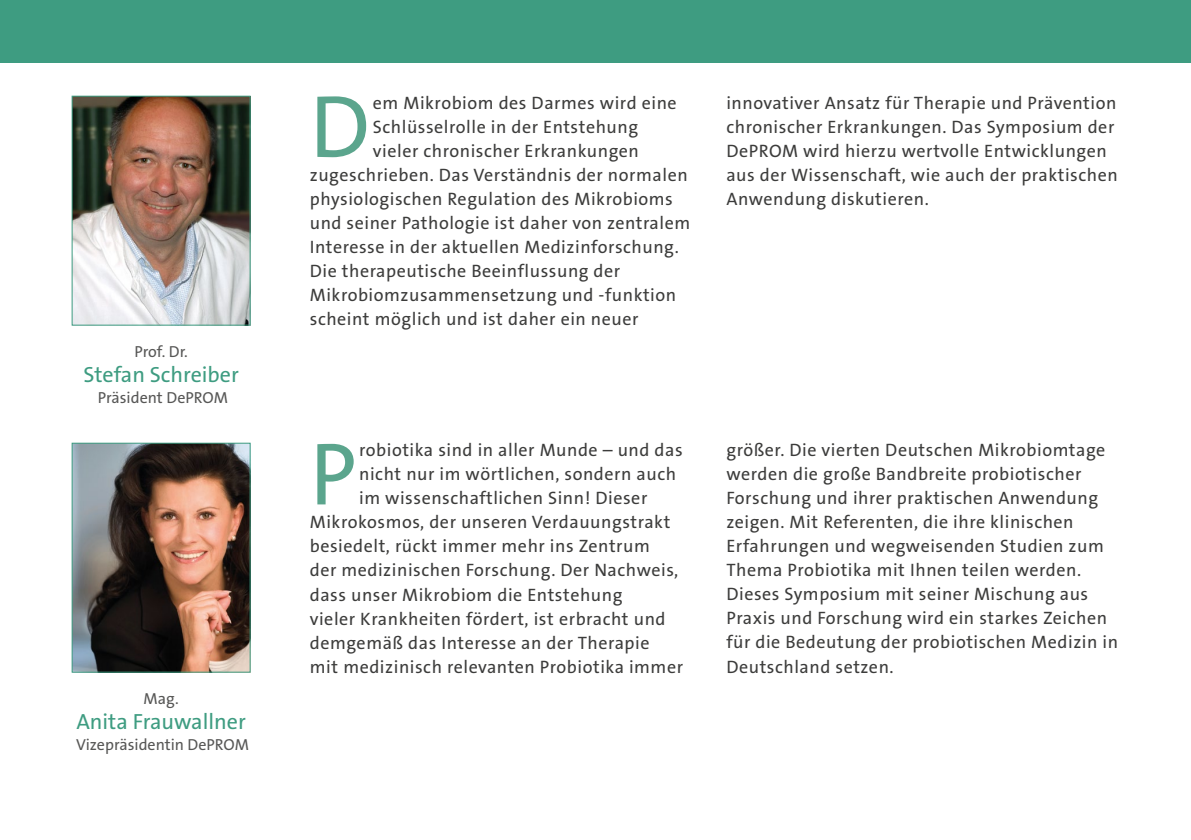
<style>
.page{position:relative;width:1191px;height:840px;background:#fff}
.page>*{position:absolute;margin:0;border:0;box-sizing:border-box;transform-origin:0 0}
.t1{font:89.2px "The Sans B5 Plain";color:#5ba58d}
.t2{font:22px "The Sans B5 Plain";color:#3e9c81}
.t3{font:18px/24px "The Sans B5 Plain";letter-spacing:.03em;color:#3c3c3b}
.t4{font:16px "The Sans B5 Plain";color:#575756}
</style>
<div class="page">
<div style="left:0;top:0;width:1191px;height:62px;background:#3e9c81"></div>
<img style="left:71px;top:95px;width:180px;height:231px">
<img style="left:71px;top:442px;width:180px;height:230px">
<p class="t4" style="left:134px;top:343px;width:55px">Prof. Dr.</p>
<p class="t2" style="left:83px;top:362px;width:157px">Stefan Schreiber</p>
<p class="t4" style="left:98px;top:389px;width:132px">Präsident DePROM</p>
<p class="t4" style="left:143px;top:690px;width:37px">Mag.</p>
<p class="t2" style="left:76px;top:709px;width:171px">Anita Frauwallner</p>
<p class="t4" style="left:76px;top:735px;width:174px">Vizepräsidentin DePROM</p>
<h1 class="t1" style="left:310px;top:80px;width:62px">D</h1>
<p class="t3" style="left:373px;top:91px;width:305px">em Mikrobiom des Darmes wird eine</p>
<p class="t3" style="left:373px;top:115px;width:267px">Schlüsselrolle in der Entstehung</p>
<p class="t3" style="left:373px;top:139px;width:267px">vieler chronischer Erkrankungen</p>
<p class="t3" style="left:310px;top:163px;width:379px">zugeschrieben. Das Verständnis der normalen</p>
<p class="t3" style="left:310px;top:187px;width:365px">physiologischen Regulation des Mikrobioms</p>
<p class="t3" style="left:310px;top:211px;width:382px">und seiner Pathologie ist daher von zentralem</p>
<p class="t3" style="left:310px;top:235px;width:371px">Interesse in der aktuellen Medizinforschung.</p>
<p class="t3" style="left:310px;top:259px;width:312px">Die therapeutische Beeinflussung der</p>
<p class="t3" style="left:310px;top:283px;width:368px">Mikrobiomzusammensetzung und -funktion</p>
<p class="t3" style="left:310px;top:307px;width:330px">scheint möglich und ist daher ein neuer</p>
<p class="t3" style="left:726px;top:91px;width:393px">innovativer Ansatz für Therapie und Prävention chronischer Erkrankungen. Das Symposium der DePROM wird hierzu wertvolle Entwicklungen aus der Wissenschaft, wie auch der praktischen Anwendung diskutieren.</p>
<h1 class="t1" style="left:310px;top:427px;width:48px">P</h1>
<p class="t3" style="left:359px;top:438px;width:325px">robiotika sind in aller Munde – und das</p>
<p class="t3" style="left:359px;top:462px;width:318px">nicht nur im wörtlichen, sondern auch</p>
<p class="t3" style="left:359px;top:486px;width:290px">im wissenschaftlichen Sinn! Dieser</p>
<p class="t3" style="left:310px;top:510px;width:362px">Mikrokosmos, der unseren Verdauungstrakt</p>
<p class="t3" style="left:310px;top:534px;width:341px">besiedelt, rückt immer mehr ins Zentrum</p>
<p class="t3" style="left:310px;top:558px;width:370px">der medizinischen Forschung. Der Nachweis,</p>
<p class="t3" style="left:310px;top:582px;width:314px">dass unser Mikrobiom die Entstehung</p>
<p class="t3" style="left:310px;top:606px;width:357px">vieler Krankheiten fördert, ist erbracht und</p>
<p class="t3" style="left:310px;top:630px;width:341px">demgemäß das Interesse an der Therapie</p>
<p class="t3" style="left:310px;top:654px;width:375px">mit medizinisch relevanten Probiotika immer</p>
<p class="t3" style="left:726px;top:438px;width:393px">größer. Die vierten Deutschen Mikrobiomtage werden die große Bandbreite probiotischer Forschung und ihrer praktischen Anwendung zeigen. Mit Referenten, die ihre klinischen Erfahrungen und wegweisenden Studien zum Thema Probiotika mit Ihnen teilen werden.<br>Dieses Symposium mit seiner Mischung aus Praxis und Forschung wird ein starkes Zeichen für die Bedeutung der probiotischen Medizin in Deutschland setzen.</p>
</div>
